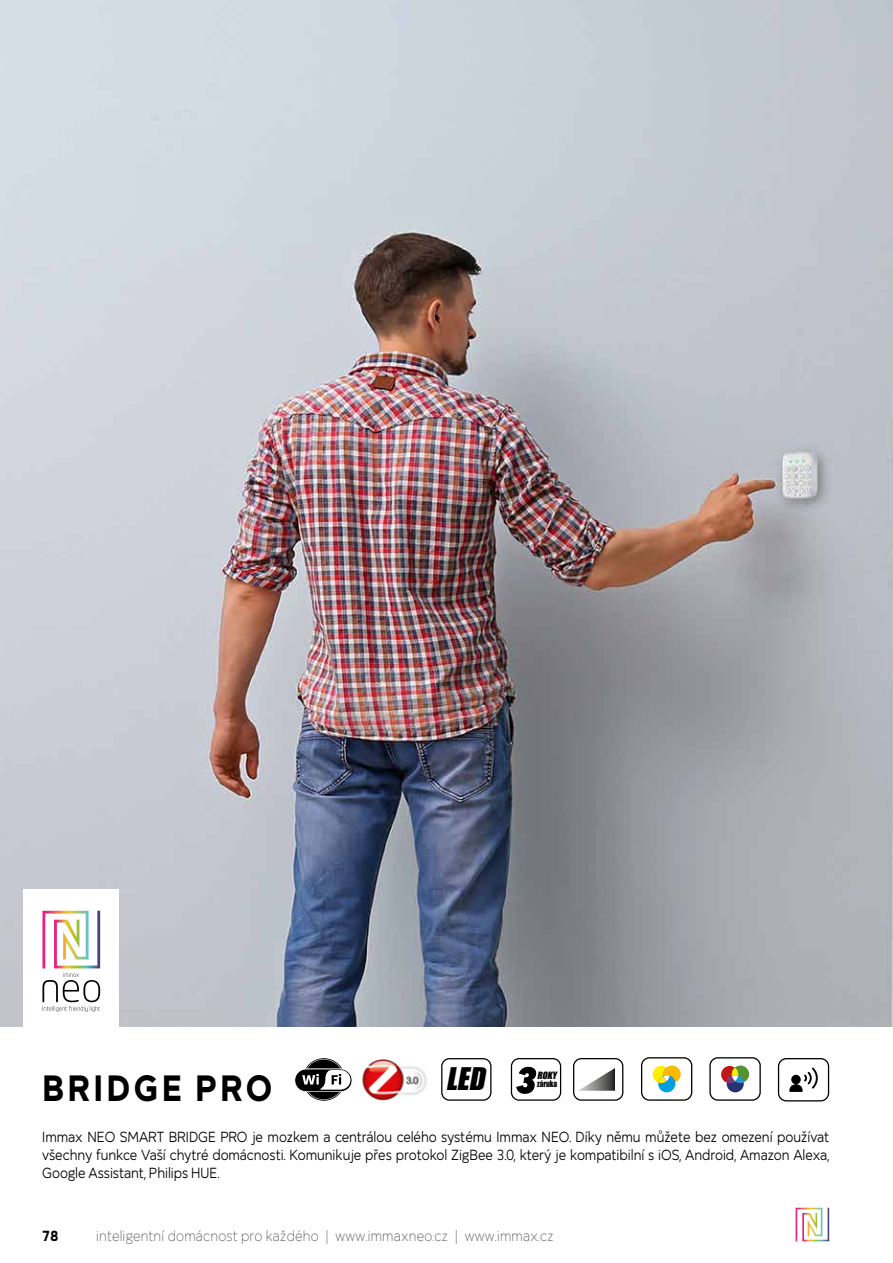
<style>
.page{position:relative;width:893px;height:1263px;background:#fff}
.page>*{position:absolute;margin:0;border:0;box-sizing:border-box;transform-origin:0 0}
.t1{font:700 37.5px "Mirai";letter-spacing:.095em;color:#000;scale:.9 1}
.t2{font:italic 28.65px "Impact";color:#000}
.t3{font:15px/18px "Mirai";color:#000;text-align:justify;scale:.9 1}
.t4{font:300 15px "Mirai";letter-spacing:.015em;color:#575756;scale:.9 1}
.t5{font:700 15px "Mirai";color:#000;scale:.9 1}
.t6{font:italic 9.3px "Impact";color:#000}
.t7{font:8.25px "Impact";color:#000;scale:.9 1}
</style>
<div class="page">
<svg style="left:796px;top:1208px;width:33px;height:33px"></svg>
<img style="left:362px;top:1059px;width:65px;height:42px">
<div style="left:573px;top:1058px;width:50px;height:43px;border:1px solid #000;border-radius:8px"></div>
<svg style="left:578px;top:1068px;width:37px;height:23px"></svg>
<div style="left:641px;top:1057px;width:51px;height:44px;border:1px solid #000;border-radius:8px"></div>
<svg style="left:653px;top:1065px;width:28px;height:27px"></svg>
<div style="left:778px;top:1058px;width:51px;height:43px;border:1px solid #000;border-radius:8px"></div>
<svg style="left:789px;top:1067px;width:29px;height:25px"></svg>
<div style="left:709px;top:1057px;width:52px;height:44px;border:1px solid #000;border-radius:8px"></div>
<svg style="left:721px;top:1065px;width:28px;height:27px"></svg>
<img style="left:0;top:0;width:893px;height:1026px">
<div style="left:23px;top:889px;width:96px;height:138px;background:#fff"></div>
<svg style="left:42px;top:911px;width:58px;height:101px"></svg>
<svg style="left:303px;top:1058px;width:42px;height:43px"></svg>
<svg style="left:294px;top:1059px;width:58px;height:41px"></svg>
<div style="left:441px;top:1058px;width:50px;height:43px;border:1px solid #000;border-radius:8px"></div>
<div style="left:511px;top:1058px;width:50px;height:43px;border:1px solid #000;border-radius:8px"></div>
<svg style="left:516px;top:1067px;width:20px;height:27px"></svg>
<h2 class="t2" style="left:446px;top:1056px;width:48px">LED</h2>
<p class="t6" style="left:537px;top:1068px;width:23px">ROKY</p>
<h1 class="t1" style="left:42px;top:1057px;width:257px">BRIDGE PRO</h1>
<p class="t3" style="left:42px;top:1126px;width:876px">Immax NEO SMART BRIDGE PRO je mozkem a centrálou celého systému Immax NEO. Díky němu můžete bez omezení používat všechny funkce Vaší chytré domácnosti. Komunikuje přes protokol ZigBee 3.0, který je kompatibilní s iOS, Android, Amazon Alexa, Google Assistant, Philips HUE.</p>
<p class="t7" style="left:537px;top:1078px;width:24px">záruka</p>
<p class="t5" style="left:42px;top:1224px;width:19px">78</p>
<p class="t4" style="left:96px;top:1224px;width:510px">inteligentní domácnost pro každého | www.immaxneo.cz | www.immax.cz</p>
</div>
